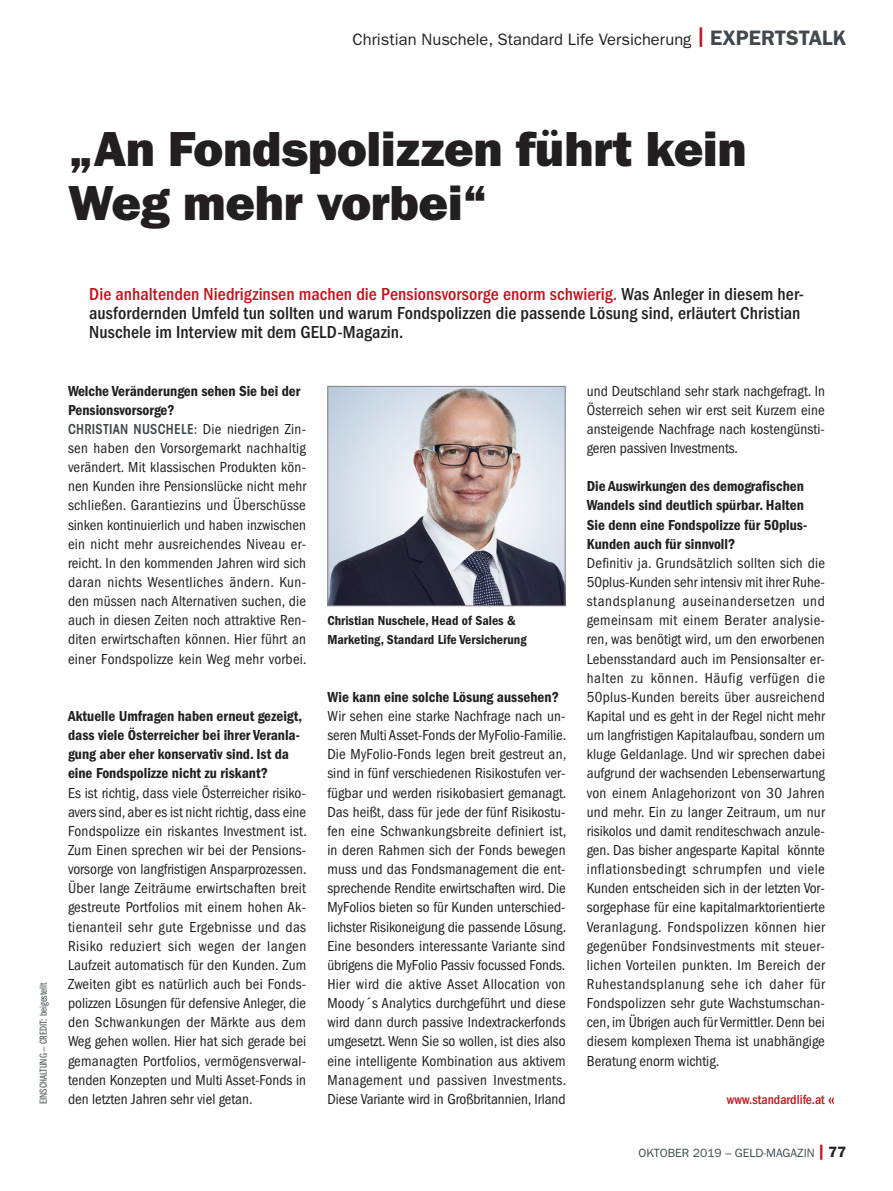
<style>
.page{position:relative;width:893px;height:1191px;background:#fff}
.page>*{position:absolute;margin:0;border:0;box-sizing:border-box;transform-origin:0 0}
.Head_33{font:800 49.5px/54px "Franklin Gothic";letter-spacing:-.005em;color:#231f20}
.Lead{font:500 condensed 18px/19.2px "Franklin Gothic";letter-spacing:.005em;color:#231f20}
.t1{font:16.5px "Franklin Gothic";color:#231f20}
.INT_Antwort{font:condensed 15px/19.2px "Franklin Gothic";color:#231f20;text-align:justify}
.INT_Frage{font:600 condensed 15px/19.2px "Franklin Gothic";color:#231f20}
.Bild_Grafik_Text{font:600 condensed 13.5px "Franklin Gothic";color:#231f20}
.INT_Antwort-2{font:600 condensed 13.5px "ITC Avant Garde Std";letter-spacing:.02em;color:#41494e}
.www_mail{font:500 condensed 13.5px "Franklin Gothic";color:#c4121a}
.t2{font:12px "Franklin Gothic";color:#41494e}
.t3{font:10.5px "Franklin Gothic Book Cmpr";color:#41494e}
.s1{font-family:"Franklin Gothic Demi Cmpr";font-size:19.5px;color:#c4121a}
.s2{font-weight:600;font-size:21px;color:#41494e}
.s3{color:#c4121a}
.s4{font-family:"Franklin Gothic";font-weight:400;font-size:15px;color:#231f20}
.s5{font-weight:800;font-size:15px;color:#c4121a}
.s6{font-weight:600;font-size:15px;color:#231f20}
</style>
<div class="page">
<svg style="left:828px;top:1097px;width:6px;height:6px"></svg>
<img style="left:329px;top:388px;width:235px;height:216px">
<div style="left:327px;top:386px;width:239px;height:220px;border:1px solid #808285"></div>
<p class="t1" style="left:353px;top:30px;width:495px">Christian Nuschele, Standard Life Versicherung <span class="s1">|</span> <span class="s2">EXPERTSTALK</span></p>
<p class="Head_33" style="left:68px;top:122px;width:680px">„An Fondspolizzen führt kein<br>Weg mehr vorbei“</p>
<p class="t3" style="left:38px;top:1103px;width:123px;rotate:-90deg">EINSCHALTUNG — CREDIT: beigestellt</p>
<p class="Lead" style="left:89px;top:284px;width:716px"><span class="s3">Die anhaltenden Niedrigzinsen machen die Pensionsvorsorge enorm schwierig.</span> Was Anleger in diesem her&shy;ausfordernden Umfeld tun sollten und warum Fondspolizzen die passende Lösung sind, erläutert Christian<br>Nuschele im Interview mit dem GELD-Magazin.</p>
<p class="INT_Frage" style="left:68px;top:381px;width:234px">Welche Veränderungen sehen Sie bei der<br>Pensionsvorsorge?</p>
<p class="INT_Antwort-2" style="left:68px;top:420px;width:240px">CHRISTIAN NUSCHELE: <span class="s4">Die niedrigen Zin-</span></p>
<p class="INT_Antwort" style="left:68px;top:438px;width:240px">sen haben den Vorsorgemarkt nachhaltig verändert. Mit klassischen Produkten kön&shy;nen Kunden ihre Pensionslücke nicht mehr schließen. Garantiezins und Überschüsse sinken kontinuierlich und haben inzwischen ein nicht mehr ausreichendes Niveau er&shy;reicht. In den kommenden Jahren wird sich daran nichts Wesentliches ändern. Kun&shy;den müssen nach Alternativen suchen, die auch in diesen Zeiten noch attraktive Ren&shy;diten erwirtschaften können. Hier führt an einer Fondspolizze kein Weg mehr vorbei.</p>
<p class="INT_Frage" style="left:68px;top:706px;width:236px">Aktuelle Umfragen haben erneut gezeigt, dass viele Österreicher bei ihrer Veranla&shy;gung aber eher konservativ sind. Ist da eine Fondspolizze nicht zu riskant?</p>
<p class="INT_Antwort" style="left:68px;top:783px;width:240px">Es ist richtig, dass viele Österreicher risiko&shy;avers sind, aber es ist nicht richtig, dass eine Fondspolizze ein riskantes Investment ist.<br>Zum Einen sprechen wir bei der Pensions&shy;vorsorge von langfristigen Ansparprozessen.<br>Über lange Zeiträume erwirtschaften breit gestreute Portfolios mit einem hohen Ak&shy;tienanteil sehr gute Ergebnisse und das Risiko reduziert sich wegen der langen Laufzeit automatisch für den Kunden. Zum Zweiten gibt es natürlich auch bei Fonds&shy;polizzen Lösungen für defensive Anleger, die den Schwankungen der Märkte aus dem Weg gehen wollen. Hier hat sich gerade bei gemanagten Portfolios, vermögensverwal&shy;tenden Konzepten und Multi Asset-Fonds in den letzten Jahren sehr viel getan.</p>
<p class="Bild_Grafik_Text" style="left:327px;top:613px;width:190px">Christian Nuschele, Head of Sales &amp;</p>
<p class="Bild_Grafik_Text" style="left:327px;top:632px;width:201px">Marketing, Standard Life Versicherung</p>
<p class="INT_Frage" style="left:327px;top:687px;width:233px">Wie kann eine solche Lösung aussehen?</p>
<p class="INT_Antwort" style="left:327px;top:706px;width:241px">Wir sehen eine starke Nachfrage nach un&shy;seren Multi Asset-Fonds der MyFolio-Familie.<br>Die MyFolio-Fonds legen breit gestreut an, sind in fünf verschiedenen Risikostufen ver&shy;fügbar und werden risikobasiert gemanagt.<br>Das heißt, dass für jede der fünf Risikostu&shy;fen eine Schwankungsbreite definiert ist, in deren Rahmen sich der Fonds bewegen muss und das Fondsmanagement die ent&shy;sprechende Rendite erwirtschaften wird. Die MyFolios bieten so für Kunden unterschied&shy;lichster Risikoneigung die passende Lösung.<br>Eine besonders interessante Variante sind übrigens die MyFolio Passiv focussed Fonds.<br>Hier wird die aktive Asset Allocation von Moody´s Analytics durchgeführt und diese wird dann durch passive Indextrackerfonds umgesetzt. Wenn Sie so wollen, ist dies also eine intelligente Kombination aus aktivem Management und passiven Investments.<br>Diese Variante wird in Großbritannien, Irland</p>
<p class="INT_Antwort" style="left:587px;top:381px;width:240px">und Deutschland sehr stark nachgefragt. In Österreich sehen wir erst seit Kurzem eine ansteigende Nachfrage nach kostengünsti&shy;geren passiven Investments.</p>
<p class="INT_Frage" style="left:587px;top:477px;width:222px">Die Auswirkungen des demografischen Wandels sind deutlich spürbar. Halten Sie denn eine Fondspolizze für 50plus-Kunden auch für sinnvoll?</p>
<p class="INT_Antwort" style="left:587px;top:553px;width:240px">Definitiv ja. Grundsätzlich sollten sich die 50plus-Kunden sehr intensiv mit ihrer Ruhe&shy;standsplanung auseinandersetzen und gemeinsam mit einem Berater analysie&shy;ren, was benötigt wird, um den erworbenen Lebensstandard auch im Pensionsalter er&shy;halten zu können. Häufig verfügen die 50plus-Kunden bereits über ausreichend Kapital und es geht in der Regel nicht mehr um langfristigen Kapitalaufbau, sondern um kluge Geldanlage. Und wir sprechen dabei aufgrund der wachsenden Lebenserwartung von einem Anlagehorizont von 30 Jahren und mehr. Ein zu langer Zeitraum, um nur risikolos und damit renditeschwach anzule&shy;gen. Das bisher angesparte Kapital könnte inflationsbedingt schrumpfen und viele Kunden entscheiden sich in der letzten Vor&shy;sorgephase für eine kapitalmarktorientierte Veranlagung. Fondspolizzen können hier gegenüber Fondsinvestments mit steuer&shy;lichen Vorteilen punkten. Im Bereich der Ruhestandsplanung sehe ich daher für Fondspolizzen sehr gute Wachstumschan&shy;cen, im Übrigen auch für Vermittler. Denn bei diesem komplexen Thema ist unabhängige Beratung enorm wichtig.</p>
<p class="www_mail" style="left:727px;top:1091px;width:100px">www.standardlife.at</p>
<p class="t2" style="left:638px;top:1146px;width:209px">Oktober 2019 – GELD-MAGAZIN <span class="s5">|</span> <span class="s6">77</span></p>
</div>
